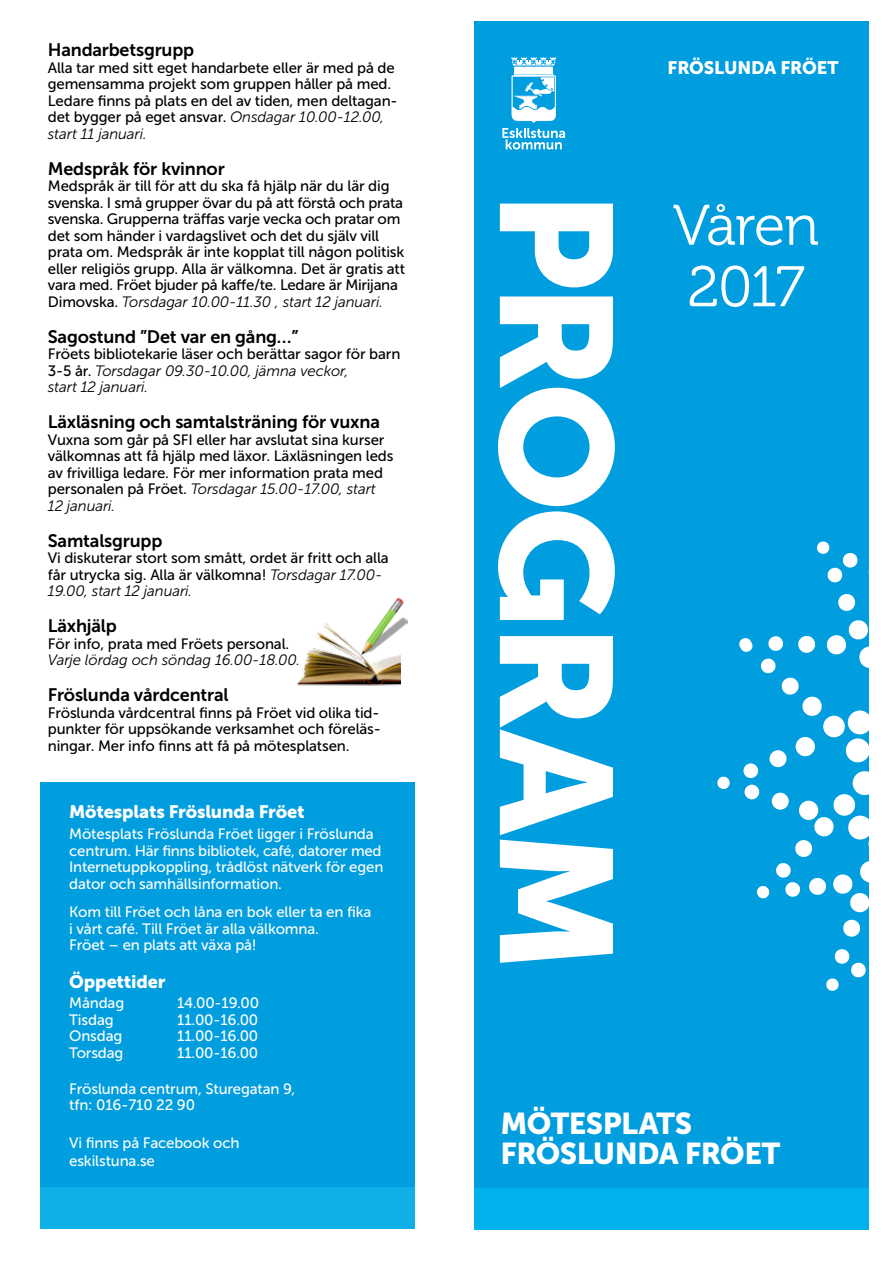
<style>
.page{position:relative;width:893px;height:1263px;background:#fff}
.page>*{position:absolute;margin:0;border:0;box-sizing:border-box;transform-origin:0 0}
.t1{font:158.1px "Museo Sans 900";letter-spacing:-.035em;color:#fff}
.t2{font:57px/61.5px "Museo 300";letter-spacing:-.025em;color:#fff}
.t3{font:30px/30px "Museo Sans 900";letter-spacing:-.02em;color:#fff}
.t4{font:18px "Museo Sans 700";letter-spacing:-.01em;color:#000}
.t5{font:18px "Museo Sans 900";letter-spacing:-.01em;color:#fff}
.t6{font:15px/16.5px "Museo Sans 500";letter-spacing:-.01em;color:#000}
.t7{font:15px/16.5px "Museo Sans 500";letter-spacing:-.01em;color:#fff}
.t8{font:italic 15px/16.5px "Museo Sans 300";letter-spacing:-.01em;color:#000}
.s1{font-family:"Museo Sans 300";font-style:italic}
.s2{font-family:"Museo Sans 500";font-style:normal}
</style>
<div class="page">
<div style="left:40px;top:782px;width:374px;height:446px;background:#009ddf"></div>
<div style="left:40px;top:1187px;width:374px;height:42px;background:#0eb0e7"></div>
<div style="left:474px;top:21px;width:394px;height:1183px;background:#009ddf"></div>
<div style="left:474px;top:1188px;width:394px;height:41px;background:#00b1eb"></div>
<svg style="left:511px;top:57px;width:45px;height:9px"></svg>
<div style="left:514px;top:67px;width:39px;height:7px;background:#fff"></div>
<svg style="left:502px;top:74px;width:63px;height:76px"></svg>
<svg style="left:717px;top:776px;width:13px;height:13px"></svg>
<svg style="left:838px;top:594px;width:18px;height:17px"></svg>
<svg style="left:868px;top:563px;width:1px;height:31px"></svg>
<svg style="left:817px;top:541px;width:41px;height:42px"></svg>
<svg style="left:739px;top:619px;width:130px;height:294px"></svg>
<svg style="left:843px;top:919px;width:18px;height:18px"></svg>
<svg style="left:826px;top:949px;width:40px;height:42px"></svg>
<img style="left:297px;top:623px;width:104px;height:63px">
<img style="left:362px;top:598px;width:45px;height:57px">
<p class="t4" style="left:48px;top:40px;width:148px">Handarbetsgrupp</p>
<p class="t6" style="left:48px;top:59px;width:351px">Alla tar med sitt eget handarbete eller är med på de gemensamma projekt som gruppen håller på med.<br>Ledare finns på plats en del av tiden, men deltagan&shy;det bygger på eget ansvar. <span class="s1">Onsdagar 10.00-12.00,</span></p>
<p class="t8" style="left:48px;top:125px;width:100px">start 11 januari.</p>
<p class="t4" style="left:48px;top:158px;width:178px">Medspråk för kvinnor</p>
<p class="t6" style="left:48px;top:178px;width:359px">Medspråk är till för att du ska få hjälp när du lär dig svenska. I små grupper övar du på att förstå och prata svenska. Grupperna träffas varje vecka och pratar om det som händer i vardagslivet och det du själv vill prata om. Medspråk är inte kopplat till någon politisk eller religiös grupp. Alla är välkomna. Det är gratis att vara med. Fröet bjuder på kaffe/te. Ledare är Mirijana</p>
<p class="t8" style="left:48px;top:293px;width:337px"><span class="s2">Dimovska.</span> Torsdagar 10.00-11.30 , start 12 januari.</p>
<p class="t4" style="left:48px;top:326px;width:252px">Sagostund ”Det var en gång…”</p>
<p class="t6" style="left:48px;top:346px;width:354px">Fröets bibliotekarie läser och berättar sagor för barn</p>
<p class="t8" style="left:48px;top:362px;width:302px"><span class="s2">3-5 år.</span> Torsdagar 09.30-10.00, jämna veckor, start 12 januari.</p>
<p class="t4" style="left:48px;top:412px;width:334px">Läxläsning och samtalsträning för vuxna</p>
<p class="t6" style="left:48px;top:431px;width:347px">Vuxna som går på SFI eller har avslutat sina kurser välkomnas att få hjälp med läxor. Läxläsningen leds av frivilliga ledare. För mer information prata med</p>
<p class="t8" style="left:48px;top:481px;width:329px"><span class="s2">personalen på Fröet.</span> Torsdagar 15.00-17.00, start<br>12 januari.</p>
<p class="t4" style="left:48px;top:530px;width:116px">Samtalsgrupp</p>
<p class="t6" style="left:48px;top:550px;width:342px">Vi diskuterar stort som smått, ordet är fritt och alla får utrycka sig. Alla är välkomna! <span class="s1">Torsdagar 17.00-</span></p>
<p class="t8" style="left:48px;top:583px;width:146px">19.00, start 12 januari.</p>
<p class="t4" style="left:48px;top:616px;width:71px">Läxhjälp</p>
<p class="t6" style="left:48px;top:635px;width:243px">För info, prata med Fröets personal.</p>
<p class="t8" style="left:48px;top:652px;width:254px">Varje lördag och söndag 16.00-18.00.</p>
<p class="t4" style="left:48px;top:685px;width:182px">Fröslunda vårdcentral</p>
<p class="t6" style="left:48px;top:704px;width:335px;text-align:justify">Fröslunda vårdcentral finns på Fröet vid olika tid&shy;punkter för uppsökande verksamhet och föreläs&shy;ningar. Mer info finns att få på mötesplatsen.</p>
<p class="t5" style="left:69px;top:802px;width:237px">Mötesplats Fröslunda Fröet</p>
<p class="t7" style="left:69px;top:826px;width:316px">Mötesplats Fröslunda Fröet ligger i Fröslunda centrum. Här finns bibliotek, café, datorer med Internetuppkoppling, trådlöst nätverk för egen dator och samhällsinformation.</p>
<p class="t7" style="left:69px;top:904px;width:304px">Kom till Fröet och låna en bok eller ta en fika i vårt café. Till Fröet är alla välkomna.<br>Fröet – en plats att växa på!</p>
<p class="t5" style="left:69px;top:971px;width:98px">Öppettider</p>
<p class="t7" style="left:69px;top:995px;width:57px">Måndag</p>
<p class="t7" style="left:177px;top:995px;width:83px">14.00-19.00</p>
<p class="t7" style="left:69px;top:1011px;width:46px">Tisdag</p>
<p class="t7" style="left:177px;top:1011px;width:83px">11.00-16.00</p>
<p class="t7" style="left:69px;top:1028px;width:55px">Onsdag</p>
<p class="t7" style="left:177px;top:1028px;width:83px">11.00-16.00</p>
<p class="t7" style="left:69px;top:1044px;width:56px">Torsdag</p>
<p class="t7" style="left:177px;top:1044px;width:83px">11.00-16.00</p>
<p class="t7" style="left:69px;top:1080px;width:228px">Fröslunda centrum, Sturegatan 9, tfn: 016-710 22 90</p>
<p class="t7" style="left:69px;top:1134px;width:172px;line-height:18px">Vi finns på Facebook och eskilstuna.se</p>
<h1 class="t1" style="left:645px;top:190px;width:784px;rotate:90deg">PROGRAM</h1>
<p class="t5" style="left:668px;top:57px;width:172px">FRÖSLUNDA FRÖET</p>
<h2 class="t2" style="left:673px;top:196px;width:148px">Våren<br>2017</h2>
<h3 class="t3" style="left:500px;top:1108px;width:281px">MÖTESPLATS<br>FRÖSLUNDA FRÖET</h3>
</div>
